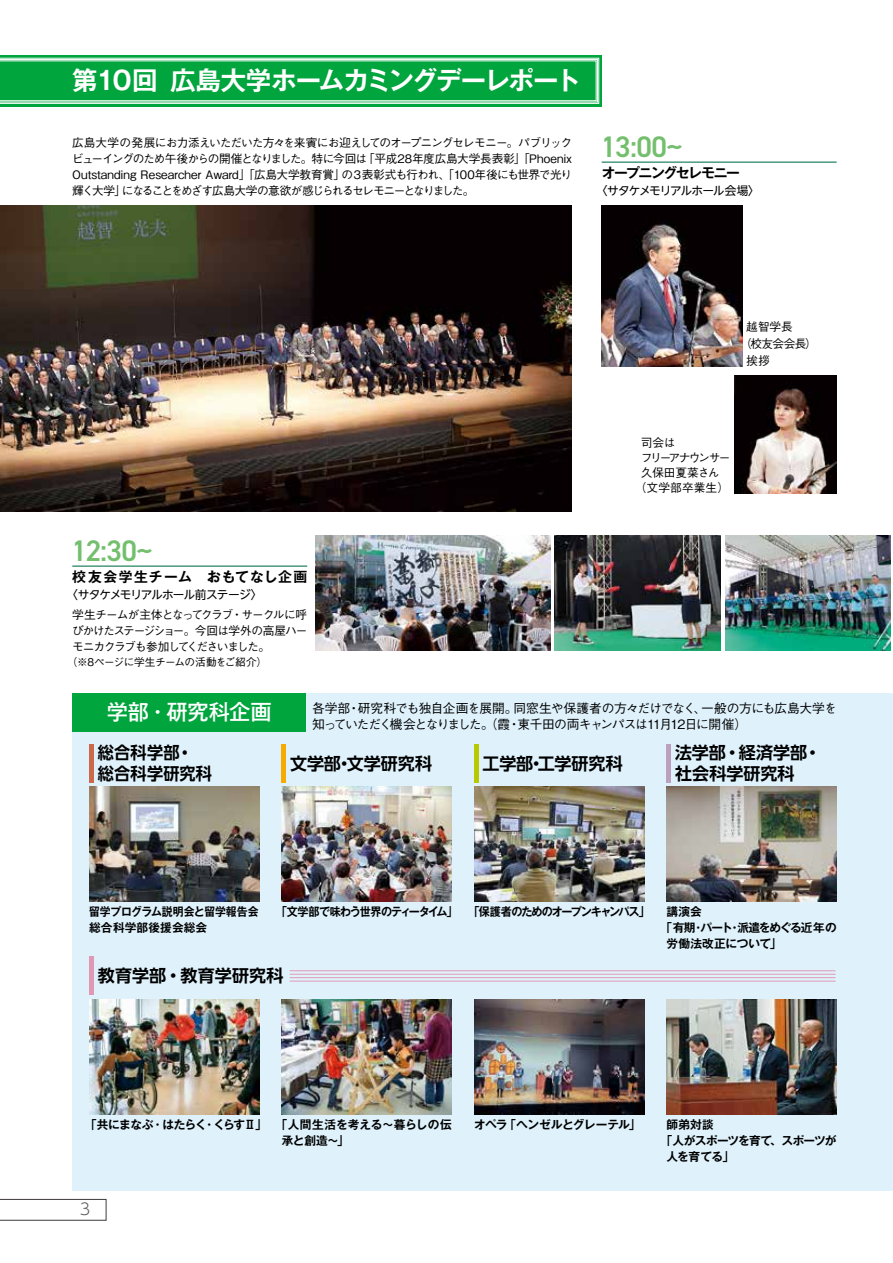
<style>
.page{position:relative;width:893px;height:1263px;background:#fff}
.page>*{position:absolute;margin:0;border:0;box-sizing:border-box;transform-origin:0 0}
.t1{font:600 29.7px "DIN2014";letter-spacing:-.03em;color:#74bf6e}
.t2{font:700 25.5px "Gothic MB101 Pro De";letter-spacing:-.05em;color:#fff}
.t3{font:500 21.3px "Gothic MB101 Pro";letter-spacing:-.005em;color:#fff}
.t4{font:700 16.95px/21.3px "UD Shin Go NT Pr 6 N De";letter-spacing:.005em;color:#000}
.t5{font:700 16.95px/21.3px "UD Shin Go NT Pr 6 N De";letter-spacing:.005em;color:#000;scale:.95 1}
.t6{font:300 15.9px "UD Shin Go NT Pr 6 N";color:#595757}
.t7{font:700 13.8px "Gothic MB101 Pr 6 N De";letter-spacing:.08em;color:#000}
.t8{font:700 13.8px "Gothic MB101 Pr 6 N De";letter-spacing:-.105em;color:#000}
.t9{font:500 12.75px/15.9px "Gothic BBB Pr 6 N";letter-spacing:-.065em;color:#000}
.t10{font:500 11.7px/15.9px "Gothic BBB Pr 6 N";letter-spacing:-.105em;color:#000;text-align:justify}
.t11{font:700 11.7px "Gothic MB101 Pr 6 N De";letter-spacing:-.04em;color:#000}
.t12{font:11.7px "UD Shin Go NT Pr 6 N";letter-spacing:-.095em;color:#000}
.t13{font:700 11.7px/15.9px "Gothic MB101 Pr 6 N De";color:#000;scale:.93 1}
.t14{font:700 11.7px "Gothic MB101 Pr 6 N De";letter-spacing:-.095em;color:#000;scale:.95 1}
.t15{font:700 11.7px "Gothic MB101 Pr 6 N De";letter-spacing:-.1em;color:#000}
.t16{font:700 11.7px "Gothic MB101 Pr 6 N De";letter-spacing:-.09em;color:#000}
.t17{font:700 11.7px "Gothic MB101 Pr 6 N De";letter-spacing:-.07em;color:#000}
.t18{font:700 11.7px "Gothic MB101 Pr 6 N De";letter-spacing:-.005em;color:#000}
.t19{font:500 11.7px "Gothic BBB Pr 6 N";letter-spacing:-.165em;color:#000}
.t20{font:500 11.7px "Gothic BBB Pr 6 N";letter-spacing:-.02em;color:#000}
.t21{font:500 10.65px "Gothic BBB Pr 6 N";letter-spacing:-.045em;color:#000}
</style>
<div class="page">
<div style="left:72px;top:693px;width:821px;height:498px;background:#dff2fc"></div>
<div style="left:72px;top:693px;width:234px;height:38px;background:#00a53d"></div>
<svg style="left:0;top:55px;width:602px;height:51px;background:#0faa48"></svg>
<svg style="left:0;top:58px;width:599px;height:46px;background:#1fb054"></svg>
<hr style="left:290px;top:970px;width:546px;height:1px;background:#e198b4">
<hr style="left:290px;top:974px;width:546px;height:1px;background:#e198b4">
<hr style="left:290px;top:977px;width:546px;height:1px;background:#e198b4">
<hr style="left:290px;top:981px;width:546px;height:1px;background:#e198b4">
<hr style="left:602px;top:162px;width:235px;height:1px;background:#006f46">
<hr style="left:72px;top:566px;width:235px;height:1px;background:#006f46">
<img style="left:666px;top:787px;width:171px;height:114px">
<img style="left:474px;top:787px;width:170px;height:114px">
<img style="left:89px;top:999px;width:170px;height:115px">
<img style="left:282px;top:999px;width:170px;height:115px">
<img style="left:666px;top:999px;width:171px;height:115px">
<img style="left:474px;top:999px;width:170px;height:115px">
<img style="left:282px;top:787px;width:170px;height:114px">
<img style="left:89px;top:787px;width:170px;height:114px">
<img style="left:555px;top:536px;width:166px;height:115px">
<img style="left:0;top:205px;width:572px;height:306px">
<img style="left:602px;top:205px;width:140px;height:162px">
<img style="left:735px;top:375px;width:102px;height:118px">
<img style="left:725px;top:536px;width:166px;height:115px">
<div style="left:89px;top:744px;width:5px;height:38px;background:#cd6849"></div>
<div style="left:89px;top:957px;width:5px;height:38px;background:#e198b4"></div>
<hr style="left:282px;top:744px;width:4px;height:38px;background:#f7ab00">
<hr style="left:474px;top:744px;width:4px;height:38px;background:#b7c900">
<div style="left:666px;top:744px;width:5px;height:38px;background:#bca1be"></div>
<img style="left:316px;top:536px;width:235px;height:115px">
<svg style="left:0;top:1199px;width:106px;height:21px"></svg>
<h2 class="t2" style="left:72px;top:60px;width:510px">第10回広島大学ホームカミングデーレポート</h2>
<p class="t10" style="left:72px;top:134px;width:502px">広島大学の発展にお力添えいただいた方々を来賓にお迎えしてのオープニングセレモニー。パブリックビューイングのため午後からの開催となりました。特に今回は「平成28年度広島大学長表彰」「Phoenix Outstanding Researcher Award」「広島大学教育賞」の３表彰式も行われ、「100年後にも世界で光り輝く大学」になることをめざす広島大学の意欲が感じられるセレモニーとなりました。</p>
<h1 class="t1" style="left:601px;top:127px;width:83px">13:00~</h1>
<p class="t8" style="left:602px;top:161px;width:140px">オープニングセレモニー</p>
<p class="t12" style="left:596px;top:181px;width:166px">〈サタケメモリアルホール会場〉</p>
<h1 class="t1" style="left:72px;top:531px;width:82px">12:30~</h1>
<p class="t7" style="left:72px;top:565px;width:250px">校友会学生チーム　おもてなし企画　</p>
<p class="t12" style="left:66px;top:585px;width:198px">〈サタケメモリアルホール前ステージ〉</p>
<p class="t10" style="left:72px;top:606px;width:237px">学生チームが主体となってクラブ・サークルに呼びかけたステージショー。今回は学外の高屋ハーモニカクラブも参加してくださいました。</p>
<p class="t21" style="left:67px;top:654px;width:202px">（※8ページに学生チームの活動をご紹介）</p>
<p class="t10" style="left:746px;top:318px;width:48px">越智学長</p>
<p class="t10" style="left:740px;top:335px;width:78px">（校友会会長）</p>
<p class="t10" style="left:746px;top:352px;width:25px">挨拶</p>
<p class="t10" style="left:641px;top:434px;width:36px">司会は</p>
<p class="t19" style="left:641px;top:448px;width:91px">フリーアナウンサー</p>
<p class="t20" style="left:641px;top:463px;width:80px">久保田夏菜さん</p>
<p class="t10" style="left:635px;top:479px;width:96px">（文学部卒業生）</p>
<h3 class="t3" style="left:107px;top:694px;width:166px">学部・研究科企画</h3>
<h3 class="t5" style="left:98px;top:741px;width:122px">総合科学部・総合科学研究科</h3>
<p class="t9" style="left:312px;top:699px;width:526px">各学部・研究科でも独自企画を展開。同窓生や保護者の方々だけでなく、一般の方にも広島大学を知っていただく機会となりました。（霞・東千田の両キャンパスは11月12日に開催）</p>
<h3 class="t4" style="left:290px;top:752px;width:143px">文学部・文学研究科</h3>
<h3 class="t4" style="left:675px;top:741px;width:148px">法学部・経済学部・社会科学研究科</h3>
<h3 class="t4" style="left:483px;top:752px;width:142px">工学部・工学研究科</h3>
<p class="t13" style="left:89px;top:903px;width:184px">留学プログラム説明会と留学報告会総合科学部後援会総会</p>
<h3 class="t4" style="left:98px;top:965px;width:187px">教育学部・教育学研究科</h3>
<p class="t14" style="left:276px;top:902px;width:192px">「文学部で味わう世界のティータイム」</p>
<p class="t15" style="left:468px;top:902px;width:184px">「保護者のためのオープンキャンパス」</p>
<p class="t11" style="left:666px;top:902px;width:37px">講演会</p>
<p class="t16" style="left:661px;top:918px;width:178px">「有期・パート・派遣をめぐる近年の</p>
<p class="t18" style="left:666px;top:934px;width:117px">労働法改正について」</p>
<p class="t11" style="left:85px;top:1114px;width:368px">「共にまなぶ・はたらく・くらすⅡ」 「人間生活を考える～暮らしの伝</p>
<p class="t11" style="left:474px;top:1114px;width:168px">オペラ「ヘンゼルとグレーテル」</p>
<p class="t11" style="left:282px;top:1130px;width:69px">承と創造～」</p>
<h3 class="t6" style="left:80px;top:1196px;width:12px">3</h3>
<p class="t11" style="left:666px;top:1114px;width:49px">師弟対談</p>
<p class="t17" style="left:661px;top:1130px;width:177px">「人がスポーツを育て、スポーツが</p>
<p class="t11" style="left:666px;top:1146px;width:69px">人を育てる」</p>
</div>
